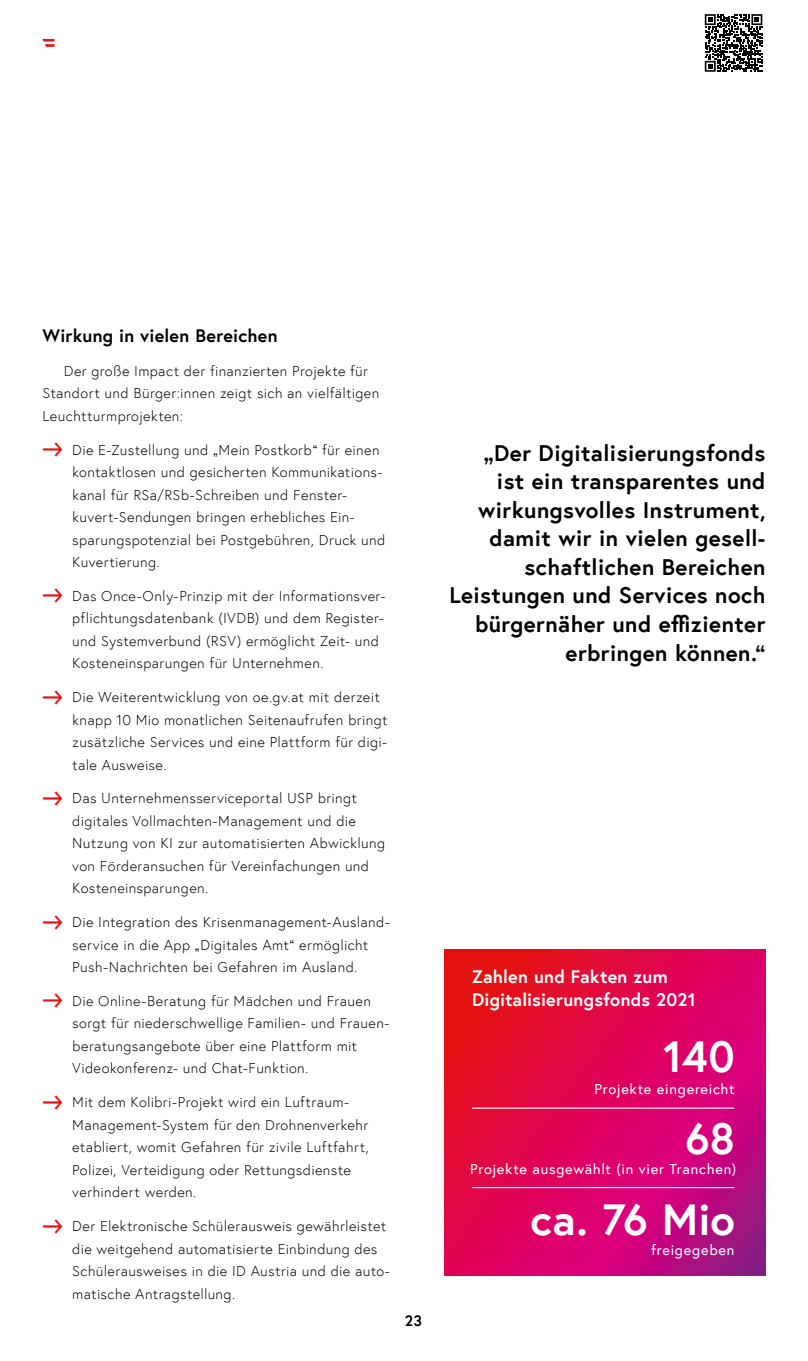
<style>
.page{position:relative;width:808px;height:1361px;background:#fff}
.page>*{position:absolute;margin:0;border:0;box-sizing:border-box;transform-origin:0 0}
.t1{font:700 43.5px/81px "Europa Austria";letter-spacing:.005em;color:#fff;text-align:right}
.t2{font:700 22.5px/28.5px "Europa Austria";letter-spacing:.02em;color:#000;text-align:right}
.t3{font:700 18px/22.5px "Europa Austria";letter-spacing:.01em;color:#fff}
.t4{font:700 18px "Europa Austria";letter-spacing:.01em;color:#000}
.t5{font:700 15px "Europa Austria";color:#000}
.t6{font:14.55px "Europa Austria";letter-spacing:.05em;color:#fff}
.t7{font:300 14.25px/22.5px "Europa Austria";letter-spacing:.02em;color:#000}
.s1{font-weight:400;font-size:27px;color:#e3110f}
</style>
<div class="page">
<svg style="left:42px;top:39px;width:13px;height:8px"></svg>
<svg style="left:445px;top:949px;width:320px;height:327px;background:#d90658"></svg>
<hr style="left:472px;top:1187px;width:262px;height:1px;background:#fff">
<hr style="left:472px;top:1107px;width:262px;height:1px;background:#fff">
<svg style="left:705px;top:14px;width:57px;height:58px"></svg>
<p class="t4" style="left:43px;top:323px;width:237px">Wirkung in vielen Bereichen</p>
<p class="t7" style="left:43px;top:359px;width:338px;text-indent:21px">Der große Impact der finanzierten Projekte für<br>Standort und Bürger:innen zeigt sich an vielfältigen<br>Leuchtturmprojekten:</p>
<p class="t7" style="left:72px;top:438px;width:315px;text-indent:-30px"><span class="s1">→</span> Die E-Zustellung und „Mein Postkorb“ für einen kontaktlosen und gesicherten Kommunikations&shy;kanal für RSa/RSb-Schreiben und Fenster&shy;kuvert-Sendungen bringen erhebliches Ein&shy;sparungspotenzial bei Postgebühren, Druck und Kuvertierung.</p>
<p class="t7" style="left:72px;top:584px;width:314px;text-indent:-30px"><span class="s1">→</span> Das Once-Only-Prinzip mit der Informationsver&shy;pflichtungsdatenbank (IVDB) und dem Register&shy;und Systemverbund (RSV) ermöglicht Zeit- und Kosteneinsparungen für Unternehmen.</p>
<p class="t7" style="left:72px;top:686px;width:317px;text-indent:-30px"><span class="s1">→</span> Die Weiterentwicklung von oe.gv.at mit derzeit knapp 10 Mio monatlichen Seitenaufrufen bringt zusätzliche Services und eine Plattform für digi&shy;tale Ausweise.</p>
<p class="t7" style="left:72px;top:787px;width:314px;text-indent:-30px"><span class="s1">→</span> Das Unternehmensserviceportal USP bringt digitales Vollmachten-Management und die Nutzung von KI zur automatisierten Abwicklung von Förderansuchen für Vereinfachungen und Kosteneinsparungen.</p>
<p class="t7" style="left:43px;top:911px;width:349px;text-align:center"><span class="s1">→</span> Die Integration des Krisenmanagement-Ausland&shy;service in die App „Digitales Amt“ ermöglicht<br>Push-Nachrichten bei Gefahren im Ausland.</p>
<p class="t7" style="left:72px;top:989px;width:319px;text-indent:-30px"><span class="s1">→</span> Die Online-Beratung für Mädchen und Frauen sorgt für niederschwellige Familien- und Frauen&shy;beratungsangebote über eine Plattform mit Videokonferenz- und Chat-Funktion.</p>
<p class="t7" style="left:72px;top:1091px;width:298px;text-indent:-30px"><span class="s1">→</span> Mit dem Kolibri-Projekt wird ein Luftraum-Management-System für den Drohnenverkehr etabliert, womit Gefahren für zivile Luftfahrt, Polizei, Verteidigung oder Rettungsdienste verhindert werden.</p>
<p class="t7" style="left:72px;top:1214px;width:319px;text-indent:-30px"><span class="s1">→</span> Der Elektronische Schülerausweis gewährleistet die weitgehend automatisierte Einbindung des Schülerausweises in die ID Austria und die auto&shy;matische Antragstellung.</p>
<p class="t5" style="left:405px;top:1310px;width:19px">23</p>
<h2 class="t2" style="left:449px;top:438px;width:318px">„Der Digitalisierungsfonds<br>ist ein transparentes und wirkungsvolles Instrument, damit wir in vielen gesell&shy;schaftlichen Bereichen<br>Leistungen und Services noch bürgernäher und effizienter erbringen können.“</h2>
<p class="t3" style="left:472px;top:965px;width:225px">Zahlen und Fakten zum<br>Digitalisierungsfonds 2021</p>
<h1 class="t1" style="left:663px;top:1015px;width:73px">140</h1>
<p class="t6" style="left:594px;top:1079px;width:141px">Projekte eingereicht</p>
<h1 class="t1" style="left:530px;top:1097px;width:206px">68<br>ca. 76 Mio</h1>
<p class="t6" style="left:651px;top:1240px;width:85px">freigegeben</p>
<p class="t6" style="left:470px;top:1159px;width:267px">Projekte ausgewählt (in vier Tranchen)</p>
</div>
